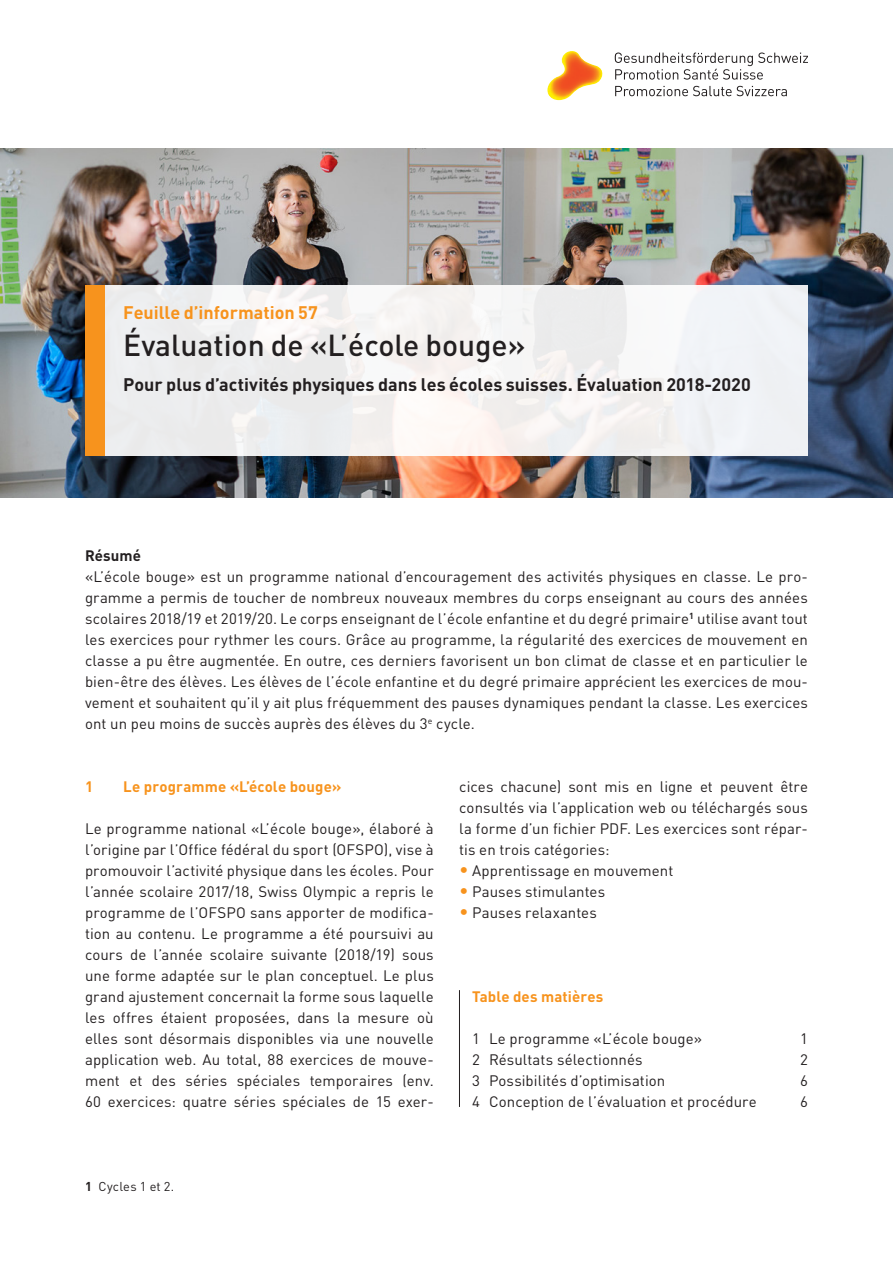
<style>
.page{position:relative;width:893px;height:1263px;background:#fff}
.page>*{position:absolute;margin:0;border:0;box-sizing:border-box;transform-origin:0 0}
.t1{font:500 30px "DIN Pro";color:#231f20}
.t2{font:700 18px "DIN Pro";color:#231f20}
.t3{font:700 18px "DIN Pro";color:#f7931d}
.t4{font:15px/21px "DIN Pro";letter-spacing:.005em;color:#231f20;text-align:justify}
.t5{font:700 15px "DIN Pro";letter-spacing:.01em;color:#f7931d}
.t6{font:700 15px "DIN Pro";letter-spacing:.01em;color:#231f20}
.t7{font:12.75px "DIN Pro";letter-spacing:.015em;color:#231f20}
.s1{font-size:18px;color:#f7931d}
.s2{font-weight:700}
</style>
<div class="page">
<img style="left:0;top:149px;width:893px;height:349px">
<div style="left:85px;top:286px;width:723px;height:170px;background:linear-gradient(to right,#efeeee,#f4f4f5)"></div>
<div style="left:85px;top:286px;width:19px;height:170px;background:#f7931d"></div>
<img style="left:547px;top:51px;width:56px;height:49px">
<svg style="left:615px;top:53px;width:193px;height:27px"></svg>
<svg style="left:615px;top:86px;width:172px;height:10px"></svg>
<hr style="left:459px;top:990px;width:1px;height:117px;background:#231f20">
<p class="t3" style="left:123px;top:300px;width:196px">Feuille d’information 57</p>
<h1 class="t1" style="left:123px;top:325px;width:404px">Évaluation de «L’école bouge»</h1>
<p class="t2" style="left:123px;top:372px;width:629px">Pour plus d’activités physiques dans les écoles suisses. Évaluation 2018-2020</p>
<p class="t6" style="left:85px;top:545px;width:58px">Résumé</p>
<p class="t4" style="left:85px;top:565px;width:724px">«L’école bouge» est un programme national d’encouragement des activités physiques en classe. Le pro&shy;gramme a permis de toucher de nombreux nouveaux membres du corps enseignant au cours des années scolaires 2018/19 et 2019/20. Le corps enseignant de l’école enfantine et du degré primaire<sup>1</sup> utilise avant tout les exercices pour rythmer les cours. Grâce au programme, la régularité des exercices de mouvement en classe a pu être augmentée. En outre, ces derniers favorisent un bon climat de classe et en particulier le bien-être des élèves. Les élèves de l’école enfantine et du degré primaire apprécient les exercices de mou&shy;vement et souhaitent qu’il y ait plus fréquemment des pauses dynamiques pendant la classe. Les exercices ont un peu moins de succès auprès des élèves du 3<sup>e</sup> cycle.</p>
<p class="t5" style="left:85px;top:776px;width:10px">1</p>
<p class="t5" style="left:123px;top:776px;width:220px">Le programme «L’école bouge»</p>
<p class="t4" style="left:85px;top:817px;width:350px">Le programme national «L’école bouge», élaboré à l’origine par l’Office fédéral du sport (OFSPO), vise à promouvoir l’activité physique dans les écoles. Pour l’année scolaire 2017/18, Swiss Olympic a repris le programme de l’OFSPO sans apporter de modifica&shy;tion au contenu. Le programme a été poursuivi au cours de l’année scolaire suivante (2018/19) sous une forme adaptée sur le plan conceptuel. Le plus grand ajustement concernait la forme sous laquelle les offres étaient proposées, dans la mesure où elles sont désormais disponibles via une nouvelle application web. Au total, 88 exercices de mouve&shy;ment et des séries spéciales temporaires (env.<br>60 exercices: quatre séries spéciales de 15 exer-</p>
<p class="t4" style="left:459px;top:775px;width:350px">cices chacune) sont mis en ligne et peuvent être consultés via l’application web ou téléchargés sous la forme d’un fichier PDF. Les exercices sont répar&shy;tis en trois catégories:</p>
<p class="t4" style="left:459px;top:859px;width:216px"><span class="s1">•</span> Apprentissage en mouvement</p>
<p class="t4" style="left:459px;top:880px;width:147px"><span class="s1">•</span> Pauses stimulantes</p>
<p class="t4" style="left:459px;top:901px;width:139px"><span class="s1">•</span> Pauses relaxantes</p>
<p class="t5" style="left:472px;top:986px;width:133px">Table des matières</p>
<p class="t4" style="left:472px;top:1027px;width:232px">1 Le programme «L’école bouge»</p>
<p class="t4" style="left:800px;top:1027px;width:9px">1</p>
<p class="t4" style="left:472px;top:1048px;width:172px">2 Résultats sélectionnés</p>
<p class="t4" style="left:800px;top:1048px;width:9px">2</p>
<p class="t4" style="left:472px;top:1069px;width:195px">3 Possibilités d’optimisation</p>
<p class="t4" style="left:800px;top:1069px;width:9px">6</p>
<p class="t4" style="left:472px;top:1090px;width:286px">4 Conception de l’évaluation et procédure</p>
<p class="t4" style="left:800px;top:1090px;width:9px">6</p>
<p class="t7" style="left:85px;top:1178px;width:91px"><span class="s2">1</span> Cycles 1 et 2.</p>
</div>
